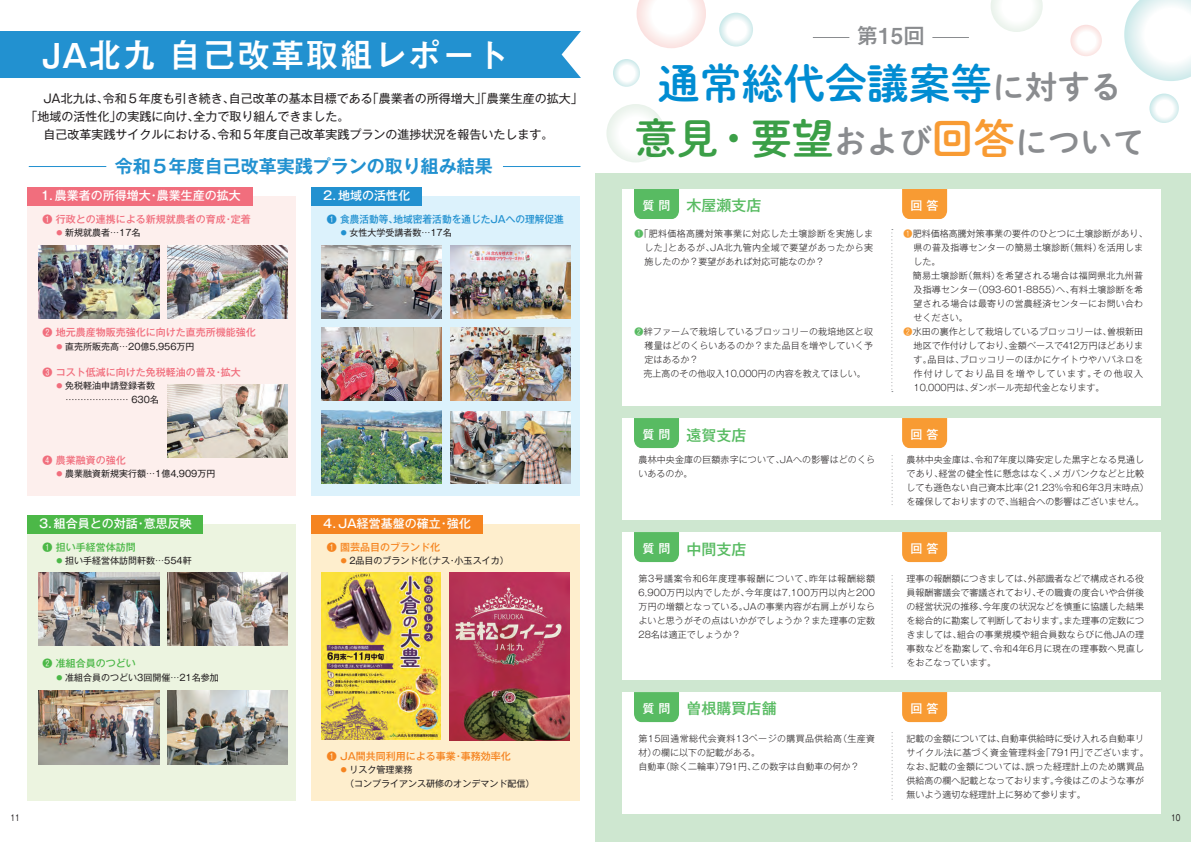
<style>
.page{position:relative;width:1191px;height:842px;background:#fff}
.page>*{position:absolute;margin:0;border:0;box-sizing:border-box;transform-origin:0 0}
.t1{font:41.8px "DNP Shuei M Go Std B";color:#008cd2}
.t2{font:700 34.2px "Mi Go MB1 Std De";color:#fff}
.t3{font:32.5px "DNP Shuei M Go Std B";color:#8a8c8f}
.t4{font:700 22px "Mi Go MB1 Std De";color:#8a8c8f}
.t5{font:700 18px "Gothic MB101 Pro De";color:#2291d0}
.t6{font:500 15px "Gothic MB101 Pro";color:#58bb62}
.t7{font:12px "Gothic MB101 Pro";color:#231f20}
.t8{font:500 12px "Gothic MB101 Pro";color:#fff}
.t9{font:500 10px "Gothic MB101 Pro";color:#f16e7d}
.t10{font:500 10px "Gothic MB101 Pro";color:#f58420}
.t11{font:500 10px "Gothic MB101 Pro";color:#2291d0}
.t12{font:500 10px "Gothic MB101 Pro";color:#4cb848}
.t13{font:300 9px/14px "Gothic MB101 Pro";letter-spacing:.015em;color:#231f20;text-align:justify}
.t14{font:9px/14px "Gothic MB101 Pro";color:#231f20}
.t15{font:300 9px/14px "Gothic MB101 Pro";letter-spacing:-.005em;color:#231f20}
.t16{font:300 9px "Gothic MB101 Pro";letter-spacing:.135em;color:#231f20}
.t17{font:8.5px "Gothic MB101 Pro";color:#231f20;scale:.8 1}
.s1{font-weight:400}
.s2{font-size:6px;color:#2291d0}
.s3{font-size:6px;color:#f16e7d}
.s4{font-size:6px;color:#4cb848}
.s5{font-size:6px;color:#f58420}
.s6{font-size:32.5px;color:#8a8c8f}
.s7{font-size:41.8px;color:#3b9f47}
.s8{font-size:41.8px;color:#f89b33}
.s9{color:#58bb62}
.s10{color:#f89b33}
.s11{font-size:12px;color:#fff}
</style>
<div class="page">
<div style="left:595px;top:173px;width:596px;height:669px;background:#cee7d0"></div>
<div style="left:622px;top:189px;width:539px;height:216px;background:#fff"></div>
<div style="left:622px;top:418px;width:539px;height:101px;background:#fff"></div>
<div style="left:622px;top:532px;width:539px;height:147px;background:#fff"></div>
<div style="left:622px;top:692px;width:539px;height:121px;background:#fff"></div>
<div style="left:28px;top:196px;width:268px;height:299px;background:#fdefed"></div>
<div style="left:312px;top:196px;width:268px;height:299px;background:#dcf2fc"></div>
<div style="left:28px;top:524px;width:268px;height:276px;background:#ecf4e0"></div>
<div style="left:312px;top:524px;width:268px;height:276px;background:#feeecd"></div>
<svg style="left:891px;top:229px;width:2px;height:163px"></svg>
<svg style="left:891px;top:459px;width:1px;height:46px"></svg>
<svg style="left:891px;top:579px;width:1px;height:88px"></svg>
<svg style="left:891px;top:736px;width:1px;height:64px"></svg>
<svg style="left:634px;top:189px;width:45px;height:30px"></svg>
<svg style="left:902px;top:189px;width:45px;height:30px"></svg>
<svg style="left:634px;top:418px;width:45px;height:30px"></svg>
<svg style="left:902px;top:418px;width:45px;height:30px"></svg>
<svg style="left:634px;top:532px;width:45px;height:30px"></svg>
<svg style="left:902px;top:532px;width:45px;height:30px"></svg>
<svg style="left:634px;top:692px;width:45px;height:30px"></svg>
<svg style="left:902px;top:692px;width:45px;height:30px"></svg>
<hr style="left:813px;top:37px;width:36px;height:1px;background:#8a8c8f">
<hr style="left:932px;top:37px;width:37px;height:1px;background:#8a8c8f">
<svg style="left:1070px;top:25px;width:31px;height:31px"></svg>
<svg style="left:1124px;top:0;width:67px;height:81px"></svg>
<div style="left:606px;top:104px;width:59px;height:58px;background:linear-gradient(to right,#f5f9f6,#f7faf7);border-radius:29px"></div>
<svg style="left:613px;top:59px;width:27px;height:28px"></svg>
<svg style="left:636px;top:0;width:70px;height:48px"></svg>
<svg style="left:1149px;top:94px;width:29px;height:29px"></svg>
<svg style="left:719px;top:13px;width:34px;height:34px"></svg>
<svg style="left:991px;top:0;width:51px;height:32px"></svg>
<div style="left:0;top:31px;width:581px;height:47px;background:#2291d0"></div>
<img style="left:39px;top:245px;width:120px;height:73px">
<img style="left:167px;top:245px;width:121px;height:73px">
<img style="left:167px;top:384px;width:121px;height:74px">
<img style="left:321px;top:245px;width:120px;height:73px">
<img style="left:450px;top:245px;width:120px;height:73px">
<img style="left:321px;top:410px;width:120px;height:74px">
<img style="left:450px;top:411px;width:120px;height:73px">
<img style="left:321px;top:328px;width:120px;height:73px">
<img style="left:450px;top:328px;width:120px;height:73px">
<div style="left:28px;top:187px;width:225px;height:18px;background:#f16e7d"></div>
<div style="left:312px;top:187px;width:110px;height:18px;background:#2291d0"></div>
<img style="left:39px;top:572px;width:120px;height:74px">
<img style="left:167px;top:572px;width:121px;height:74px">
<img style="left:39px;top:691px;width:120px;height:73px">
<img style="left:167px;top:691px;width:121px;height:73px">
<img style="left:321px;top:572px;width:120px;height:168px">
<img style="left:450px;top:573px;width:120px;height:167px">
<div style="left:28px;top:515px;width:175px;height:18px;background:#4cb848"></div>
<div style="left:312px;top:515px;width:171px;height:18px;background:#f58420"></div>
<hr style="left:29px;top:166px;width:77px;height:1px;background:#2291d0">
<hr style="left:503px;top:166px;width:77px;height:1px;background:#2291d0">
<h2 class="t2" style="left:41px;top:29px;width:471px">JA北九 自己改革取組レポート</h2>
<h3 class="t7" style="left:31px;top:88px;width:553px">　JA北九は、令和５年度も引き続き、自己改革の基本目標である「農業者の所得増大」「農業生産の拡大」</h3>
<h3 class="t7" style="left:25px;top:106px;width:325px">「地域の活性化」の実践に向け、全力で取り組んできました。</h3>
<h3 class="t7" style="left:31px;top:124px;width:523px">　自己改革実践サイクルにおける、令和５年度自己改革実践プランの進捗状況を報告いたします。</h3>
<h3 class="t5" style="left:115px;top:151px;width:380px">令和５年度自己改革実践プランの取り組み結果</h3>
<p class="t9" style="left:43px;top:211px;width:210px"><span class="s1">❶</span> 行政との連携による新規就農者の育成・定着</p>
<h3 class="t8" style="left:39px;top:186px;width:203px">１. 農業者の所得増大・農業生産の拡大</h3>
<h3 class="t8" style="left:323px;top:186px;width:88px">2. 地域の活性化</h3>
<p class="t11" style="left:327px;top:211px;width:239px"><span class="s1">❶</span> 食農活動等、地域密着活動を通じたJAへの理解促進</p>
<p class="t14" style="left:341px;top:224px;width:112px"><span class="s2">●</span> 女性大学受講者数…17名</p>
<p class="t14" style="left:57px;top:224px;width:85px"><span class="s3">●</span> 新規就農者…17名</p>
<p class="t9" style="left:43px;top:324px;width:215px"><span class="s1">❷</span> 地元農産物販売強化に向けた直売所機能強化</p>
<p class="t14" style="left:57px;top:338px;width:139px"><span class="s3">●</span> 直売所販売高…20億5,956万円</p>
<p class="t9" style="left:43px;top:364px;width:200px"><span class="s1">❸</span> コスト低減に向けた免税軽油の普及・拡大</p>
<p class="t14" style="left:66px;top:377px;width:95px;text-indent:-9px"><span class="s3">●</span> 免税軽油申請登録者数………………… 630名</p>
<p class="t9" style="left:43px;top:452px;width:85px"><span class="s1">❹</span> 農業融資の強化</p>
<p class="t14" style="left:57px;top:465px;width:160px"><span class="s3">●</span> 農業融資新規実行額…1億4,909万円</p>
<h3 class="t8" style="left:39px;top:514px;width:154px">3. 組合員との対話・意思反映</h3>
<h3 class="t8" style="left:323px;top:514px;width:149px">4. JA経営基盤の確立・強化</h3>
<p class="t12" style="left:43px;top:539px;width:95px"><span class="s1">❶</span> 担い手経営体訪問</p>
<p class="t14" style="left:57px;top:552px;width:137px"><span class="s4">●</span> 担い手経営体訪問軒数…554軒</p>
<p class="t12" style="left:43px;top:655px;width:95px"><span class="s1">❷</span> 准組合員のつどい</p>
<p class="t14" style="left:57px;top:669px;width:164px"><span class="s4">●</span> 准組合員のつどい3回開催…21名参加</p>
<p class="t10" style="left:327px;top:539px;width:115px"><span class="s1">❶</span> 園芸品目のブランド化</p>
<p class="t14" style="left:341px;top:552px;width:169px"><span class="s5">●</span> 2品目のブランド化（ナス・小玉スイカ）</p>
<p class="t10" style="left:327px;top:748px;width:186px"><span class="s1">❶</span> JA間共同利用による事業・事務効率化</p>
<p class="t14" style="left:341px;top:761px;width:195px"><span class="s5">●</span> リスク管理業務<br>　（コンプライアンス研修のオンデマンド配信）</p>
<h3 class="t4" style="left:856px;top:19px;width:70px">第15回</h3>
<h1 class="t1" style="left:658px;top:52px;width:466px">通常総代会議案等<span class="s6">に対する</span></h1>
<h3 class="t3" style="left:635px;top:118px;width:511px"><span class="s7">意見・要望</span>および<span class="s8">回答</span>について</h3>
<h3 class="t6" style="left:686px;top:192px;width:76px">木屋瀬支店</h3>
<p class="t13" style="left:644px;top:225px;width:230px;text-indent:-10px"><span class="s9">❶</span>「肥料価格高騰対策事業に対応した土壌診断を実施しました」とあるが、JA北九管内全域で要望があったから実施したのか？要望があれば対応可能なのか？</p>
<p class="t13" style="left:903px;top:225px;width:245px"><span class="s10">❶</span>肥料価格高騰対策事業の要件のひとつに土壌診断があり、</p>
<h3 class="t8" style="left:642px;top:195px;width:29px">質 問</h3>
<h3 class="t8" style="left:910px;top:195px;width:29px">回 答</h3>
<p class="t13" style="left:913px;top:239px;width:231px">県の普及指導センターの簡易土壌診断（無料）を活用しま</p>
<p class="t13" style="left:913px;top:253px;width:28px">した。</p>
<p class="t13" style="left:903px;top:267px;width:241px">　簡易土壌診断（無料）を希望される場合は福岡県北九州普</p>
<p class="t13" style="left:913px;top:281px;width:231px">及指導センター（093-601-8855）へ、有料土壌診断を希</p>
<p class="t13" style="left:913px;top:295px;width:231px">望される場合は最寄りの営農経済センターにお問い合わ</p>
<p class="t13" style="left:913px;top:309px;width:55px">せください。</p>
<p class="t13" style="left:903px;top:323px;width:241px"><span class="s10">❷</span>水田の裏作として栽培しているブロッコリーは、曽根新田</p>
<p class="t13" style="left:913px;top:337px;width:231px">地区で作付けしており、金額ベースで412万円ほどありま</p>
<p class="t13" style="left:913px;top:351px;width:231px">す。品目は、ブロッコリーのほかにケイトウやハバネロを</p>
<p class="t16" style="left:913px;top:366px;width:231px">作付けしており品目を増やしています。その他収入</p>
<p class="t13" style="left:913px;top:379px;width:192px">10,000円は、ダンボール売却代金となります。</p>
<p class="t13" style="left:634px;top:323px;width:240px"><span class="s9">❷</span>絆ファームで栽培しているブロッコリーの栽培地区と収</p>
<p class="t13" style="left:644px;top:337px;width:230px">穫量はどのくらいあるのか？また品目を増やしていく予</p>
<p class="t13" style="left:644px;top:351px;width:55px">定はあるか？</p>
<p class="t13" style="left:634px;top:365px;width:233px">　売上高のその他収入10,000円の内容を教えてほしい。</p>
<h3 class="t6" style="left:642px;top:422px;width:106px"><span class="s11">質 問</span> 遠賀支店</h3>
<h3 class="t8" style="left:910px;top:424px;width:29px">回 答</h3>
<p class="t13" style="left:638px;top:451px;width:238px">農林中央金庫の巨額赤字について、JAへの影響はどのくらいあるのか。</p>
<p class="t13" style="left:906px;top:451px;width:243px;text-align:left">農林中央金庫は、令和7年度以降安定した黒字となる見通しであり、経営の健全性に懸念はなく、メガバンクなどと比較しても遜色ない自己資本比率（21.23％令和6年3月末時点）を確保しておりますので、当組合への影響はございません。</p>
<h3 class="t6" style="left:642px;top:536px;width:106px"><span class="s11">質 問</span> 中間支店</h3>
<h3 class="t8" style="left:910px;top:538px;width:29px">回 答</h3>
<p class="t13" style="left:638px;top:570px;width:238px">第3号議案令和6年度理事報酬について、昨年は報酬総額6,900万円以内でしたが、今年度は7,100万円以内と200万円の増額となっている。JAの事業内容が右肩上がりならよいと思うがその点はいかがでしょうか？また理事の定数28名は適正でしょうか？</p>
<p class="t13" style="left:906px;top:570px;width:239px">理事の報酬額につきましては、外部識者などで構成される役員報酬審議会で審議されており、その職責の度合いや合併後の経営状況の推移、今年度の状況などを慎重に協議した結果を総合的に勘案して判断しております。また理事の定数につきましては、組合の事業規模や組合員数ならびに他JAの理事数などを勘案して、令和4年6月に現在の理事数へ見直しをおこなっています。</p>
<h3 class="t6" style="left:642px;top:695px;width:136px"><span class="s11">質 問</span> 曽根購買店舗</h3>
<h3 class="t8" style="left:910px;top:698px;width:29px">回 答</h3>
<p class="t13" style="left:638px;top:730px;width:238px;text-align:left">第15回通常総代会資料13ページの購買品供給高（生産資材）の欄に以下の記載がある。<br>自動車（除く二輪車）791円、この数字は自動車の何か？</p>
<p class="t15" style="left:906px;top:730px;width:244px">記載の金額については、自動車供給時に受け入れる自動車リサイクル法に基づく資金管理料金「791円」でございます。なお、記載の金額については、誤った経理計上のため購買品供給高の欄へ記載となっております。今後はこのような事が無いよう適切な経理計上に努めて参ります。</p>
<p class="t17" style="left:11px;top:811px;width:13px">11</p>
<p class="t17" style="left:1171px;top:811px;width:13px">10</p>
</div>
